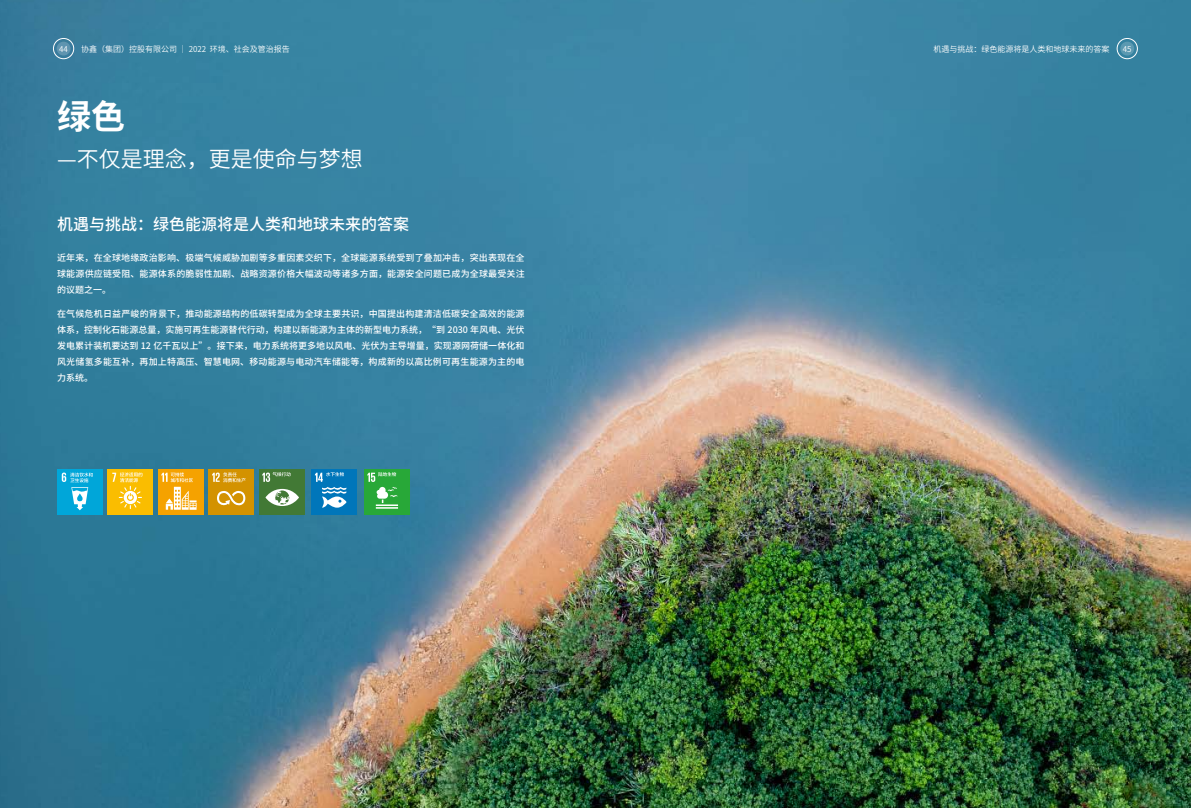
<style>
.page{position:relative;width:1191px;height:808px;background:#fff}
.page>*{position:absolute;margin:0;border:0;box-sizing:border-box;transform-origin:0 0}
.t1{font:700 34px "Source Han Sans SC";color:#fff}
.t2{font:22px "Source Han Sans SC";color:#fff}
.t3{font:500 16px "Source Han Sans SC";color:#fff}
.t4{font:500 9px/16px "Source Han Sans SC";letter-spacing:.02em;color:#fff;text-align:justify}
.t5{font:8px "Source Han Sans SC";color:#fff}
</style>
<div class="page">
<img style="left:0;top:0;width:1191px;height:808px">
<div style="left:158px;top:469px;width:45px;height:45px;background:#f5a200"></div>
<svg style="left:161px;top:472px;width:36px;height:38px"></svg>
<div style="left:209px;top:469px;width:45px;height:45px;background:#d39200"></div>
<svg style="left:217px;top:491px;width:28px;height:15px"></svg>
<svg style="left:212px;top:472px;width:34px;height:10px"></svg>
<div style="left:259px;top:469px;width:45px;height:45px;background:#427935"></div>
<svg style="left:265px;top:489px;width:34px;height:17px"></svg>
<svg style="left:262px;top:472px;width:28px;height:10px"></svg>
<div style="left:108px;top:469px;width:45px;height:45px;background:#fabd00"></div>
<svg style="left:112px;top:472px;width:30px;height:37px"></svg>
<div style="left:57px;top:469px;width:45px;height:45px;background:#00a6d9"></div>
<svg style="left:62px;top:473px;width:31px;height:37px"></svg>
<div style="left:312px;top:469px;width:45px;height:45px;background:#0076ba"></div>
<svg style="left:315px;top:472px;width:31px;height:36px"></svg>
<div style="left:364px;top:469px;width:45px;height:45px;background:#28a838"></div>
<hr style="left:376px;top:504px;width:22px;height:2px;background:#fff">
<hr style="left:376px;top:507px;width:22px;height:2px;background:#fff">
<svg style="left:367px;top:472px;width:30px;height:31px"></svg>
<div style="left:53px;top:38px;width:21px;height:21px;border:1px solid #fff;border-radius:50%"></div>
<div style="left:57px;top:42px;width:14px;height:14px;background:#5f94b0;border-radius:50%"></div>
<div style="left:1117px;top:38px;width:20px;height:21px;border:1px solid #fff;border-radius:50%"></div>
<div style="left:1120px;top:42px;width:14px;height:14px;background:#5b99b1;border-radius:50%"></div>
<p class="t5" style="left:59px;top:44px;width:10px">44</p>
<p class="t5" style="left:81px;top:44px;width:210px">协鑫（集团）控股有限公司 ｜ 2022 环境、社会及管治报告</p>
<p class="t5" style="left:933px;top:44px;width:177px">机遇与挑战：绿色能源将是人类和地球未来的答案</p>
<p class="t5" style="left:1122px;top:44px;width:10px">45</p>
<h1 class="t1" style="left:57px;top:99px;width:70px">绿色</h1>
<h2 class="t2" style="left:57px;top:147px;width:307px">—不仅是理念，更是使命与梦想</h2>
<h3 class="t3" style="left:57px;top:215px;width:354px">机遇与挑战：绿色能源将是人类和地球未来的答案</h3>
<p class="t4" style="left:57px;top:250px;width:469px">近年来，在全球地缘政治影响、极端气候威胁加剧等多重因素交织下，全球能源系统受到了叠加冲击，突出表现在全球能源供应链受阻、能源体系的脆弱性加剧、战略资源价格大幅波动等诸多方面，能源安全问题已成为全球最受关注的议题之一。</p>
<p class="t4" style="left:57px;top:306px;width:469px">在气候危机日益严峻的背景下，推动能源结构的低碳转型成为全球主要共识，中国提出构建清洁低碳安全高效的能源体系，控制化石能源总量，实施可再生能源替代行动，构建以新能源为主体的新型电力系统，“到 2030 年风电、光伏发电累计装机要达到 12 亿千瓦以上”。接下来，电力系统将更多地以风电、光伏为主导增量，实现源网荷储一体化和风光储氢多能互补，再加上特高压、智慧电网、移动能源与电动汽车储能等，构成新的以高比例可再生能源为主的电力系统。</p>
</div>
